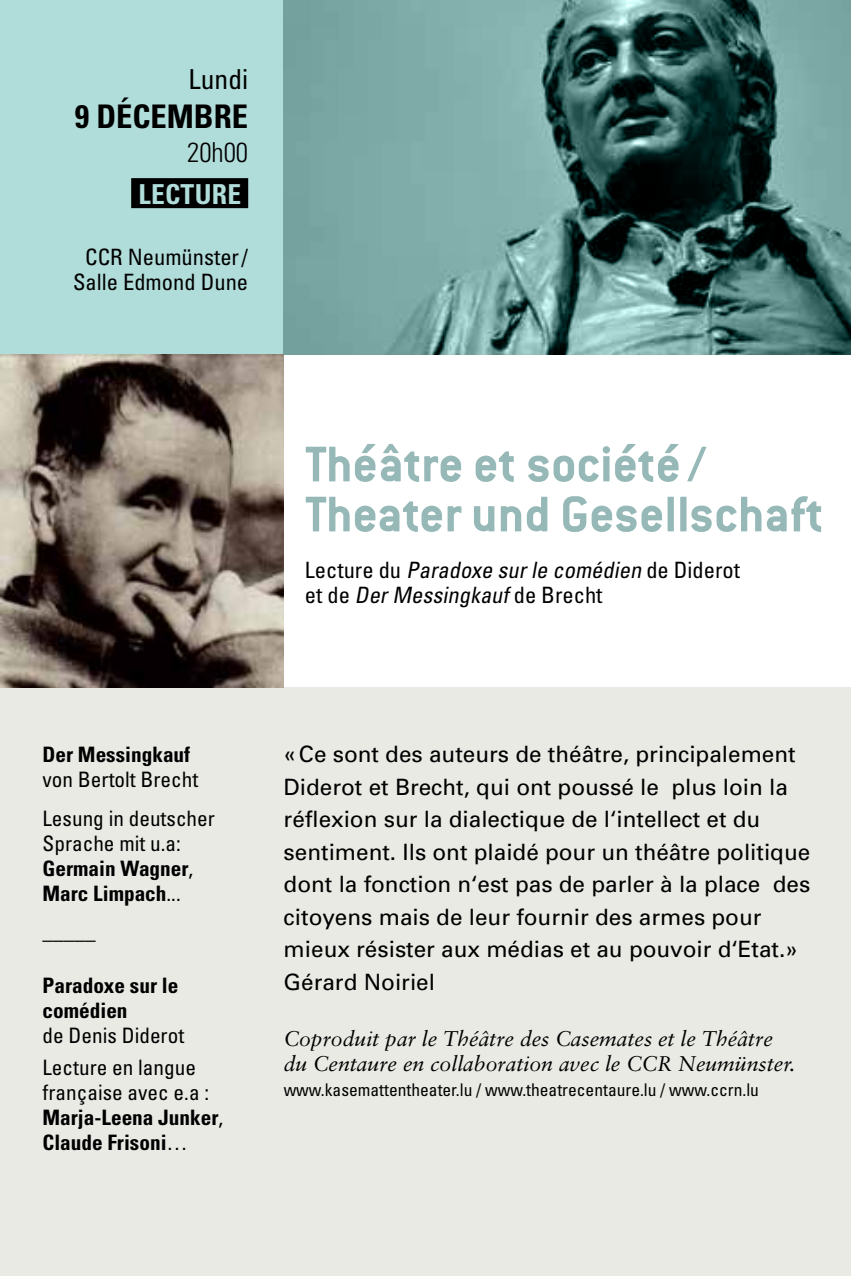
<style>
.page{position:relative;width:851px;height:1276px;background:#fff}
.page>*{position:absolute;margin:0;border:0;box-sizing:border-box;transform-origin:0 0}
.t1{font:700 55px/50px "Conduit ITC";color:#96b9b8}
.t2{font:700 condensed 32.5px "Univers";color:#000}
.t3{font:700 condensed 27.5px "Univers";color:#b0dcda}
.t4{font:condensed 27.5px "Univers";color:#000}
.t5{font:300 condensed 27.5px "Univers";color:#000}
.t6{font:22.5px/32.5px "Univers";color:#000}
.t7{font:italic condensed 22.5px/25px "Univers";letter-spacing:-.105em;color:#000}
.t8{font:condensed 22.5px/25px "Univers";color:#000;text-align:right}
.t9{font:700 condensed 21.25px/25px "Univers";color:#000}
.t10{font:italic 21.25px/25.5px "Sabon";color:#000}
.t11{font:condensed 21.25px/39.2px "Univers";color:#000}
.t12{font:condensed 17.5px "Univers";color:#000}
.s1{font-weight:400}
.s2{font-style:normal}
</style>
<div class="page">
<div style="left:0;top:687px;width:850px;height:589px;background:#eaeae5"></div>
<div style="left:0;top:0;width:850px;height:354px;background:#b0dcda"></div>
<img style="left:0;top:354px;width:283px;height:333px">
<div style="left:131px;top:178px;width:117px;height:30px;background:#000"></div>
<img style="left:283px;top:0;width:567px;height:354px">
<p class="t4" style="left:188px;top:62px;width:61px">Lundi</p>
<h2 class="t2" style="left:75px;top:97px;width:175px">9 Décembre</h2>
<p class="t5" style="left:187px;top:136px;width:63px">20h00</p>
<p class="t3" style="left:138px;top:177px;width:29px">LECTURE</p>
<p class="t8" style="left:85px;top:244px;width:13px">CCR</p>
<p class="t8" style="left:73px;top:244px;width:176px">Neumünster/<br>Salle Edmond Dune</p>
<p class="t9" style="left:43px;top:741px;width:149px">Der Messingkauf</p>
<p class="t11" style="left:43px;top:759px;width:174px">von Bertolt Brecht<br>Lesung in deutscher</p>
<p class="t9" style="left:43px;top:830px;width:152px"><span class="s1">Sprache mit u.a:<br></span>Germain Wagner<span class="s1">,<br></span>Marc Limpach<span class="s1">...</span></p>
<p class="t11" style="left:43px;top:919px;width:55px">–––––</p>
<p class="t9" style="left:43px;top:973px;width:137px">Paradoxe sur le comédien</p>
<p class="t11" style="left:43px;top:1019px;width:155px;line-height:32px">de Denis Diderot<br>Lecture en langue</p>
<p class="t9" style="left:43px;top:1080px;width:182px"><span class="s1">française avec e.a :<br></span>Marja-Leena Junker<span class="s1">,<br></span>Claude Frisoni<span class="s1">…</span></p>
<h1 class="t1" style="left:305px;top:438px;width:520px">Théâtre et société /<br>Theater und Gesellschaft</h1>
<p class="t7" style="left:305px;top:556px;width:436px"><span class="s2">Le ctu re d u</span> Paradoxe surle comédien <span class="s2">d e D i d e rot et d e</span> DerMessingkauf<span class="s2">d e B re c ht</span></p>
<p class="t6" style="left:283px;top:738px;width:528px">«Ce sont des auteurs de théâtre, principalement Diderot et Brecht, qui ont poussé le plus loin la réflexion sur la dialectique de l‘intellect et du sentiment. Ils ont plaidé pour un théâtre politique dont la fonction n‘est pas de parler à la place des citoyens mais de leur fournir des armes pour mieux résister aux médias et au pouvoir d‘Etat.» Gérard Noiriel</p>
<p class="t10" style="left:283px;top:1025px;width:513px">Coproduit par le Théâtre des Casemates et le Théâtre du Centaure en collaboration avec le CCR Neumünster.</p>
<p class="t12" style="left:283px;top:1078px;width:477px">www.kasemattentheater.lu / www.theatrecentaure.lu / www.ccrn.lu</p>
</div>
